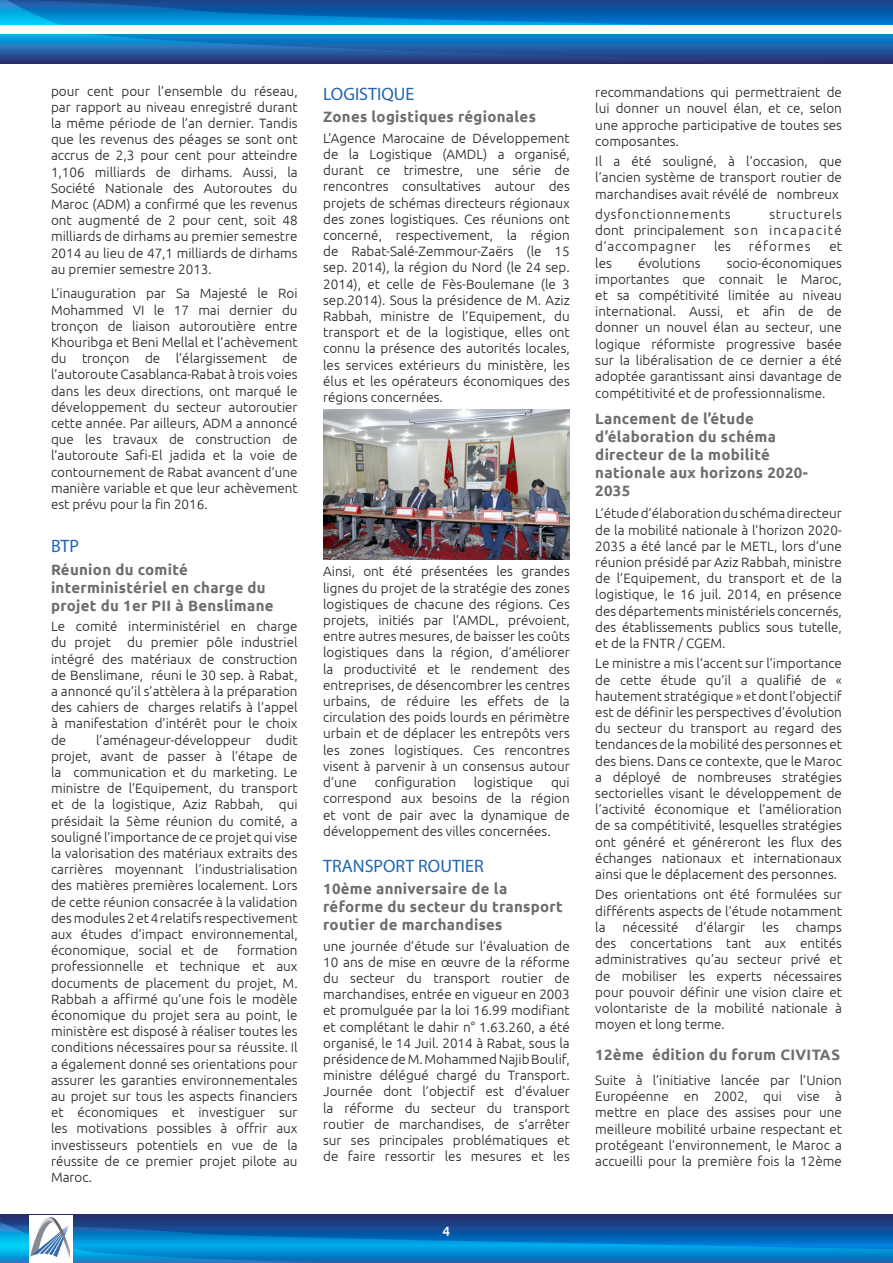
<style>
.page{position:relative;width:893px;height:1263px;background:#fff}
.page>*{position:absolute;margin:0;border:0;box-sizing:border-box;transform-origin:0 0}
.t1{font:18px "Myriad Pro";color:#2066b2}
.t2{font:700 15px/18px "Ubuntu";letter-spacing:.02em;color:#6c6d70}
.t3{font:300 13.5px/16.2px "Ubuntu";color:#231f20;text-align:justify}
.t4{font:300 13.5px "Ubuntu";letter-spacing:.05em;color:#231f20}
.t5{font:300 13.5px "Ubuntu";letter-spacing:.07em;color:#231f20}
.t6{font:500 13.5px "Ubuntu";color:#fff}
</style>
<div class="page">
<svg style="left:0;top:34px;width:893px;height:30px;background:#1a5fa4"></svg>
<svg style="left:0;top:0;width:893px;height:25px;background:#086ab4"></svg>
<svg style="left:0;top:1215px;width:893px;height:48px;background:#0c6ab1"></svg>
<div style="left:29px;top:1215px;width:44px;height:48px;background:#fff"></div>
<img style="left:30px;top:1217px;width:40px;height:39px">
<img style="left:323px;top:409px;width:247px;height:150px">
<p class="t3" style="left:51px;top:82px;width:248px">pour cent pour l’ensemble du réseau, par rapport au niveau enregistré durant la même période de l’an dernier. Tandis que les revenus des péages se sont ont accrus de 2,3 pour cent pour atteindre 1,106 milliards de dirhams. Aussi, la Société Nationale des Autoroutes du Maroc (ADM) a confirmé que les revenus ont augmenté de 2 pour cent, soit 48 milliards de dirhams au premier semestre 2014 au lieu de 47,1 milliards de dirhams au premier semestre 2013.</p>
<p class="t3" style="left:51px;top:285px;width:248px">L’inauguration par Sa Majesté le Roi Mohammed VI le 17 mai dernier du tronçon de liaison autoroutière entre Khouribga et Beni Mellal et l’achèvement du tronçon de l’élargissement de l’autoroute Casablanca-Rabat à trois voies dans les deux directions, ont marqué le développement du secteur autoroutier cette année. Par ailleurs, ADM a annoncé que les travaux de construction de l’autoroute Safi-El jadida et la voie de contournement de Rabat avancent d’une manière variable et que leur achèvement est prévu pour la fin 2016.</p>
<p class="t1" style="left:51px;top:535px;width:30px">BTP</p>
<p class="t2" style="left:51px;top:560px;width:224px">Réunion du comité interministériel en charge du projet du 1er PII à Benslimane</p>
<p class="t3" style="left:51px;top:618px;width:248px">Le comité interministériel en charge du projet du premier pôle industriel intégré des matériaux de construction de Benslimane, réuni le 30 sep. à Rabat, a annoncé qu’il s’attèlera à la préparation des cahiers de charges relatifs à l’appel à manifestation d’intérêt pour le choix de</p>
<p class="t3" style="left:51px;top:731px;width:248px;text-indent:45px">l’aménageur-développeur dudit projet, avant de passer à l’étape de la communication et du marketing. Le ministre de l’Equipement, du transport et de la logistique, Aziz Rabbah, qui présidait la 5ème réunion du comité, a souligné l’importance de ce projet qui vise la valorisation des matériaux extraits des carrières moyennant l’industrialisation des matières premières localement. Lors de cette réunion consacrée à la validation des modules 2 et 4 relatifs respectivement aux études d’impact environnemental, économique, social et de</p>
<p class="t3" style="left:51px;top:942px;width:248px;text-indent:186px">formation professionnelle et technique et aux documents de placement du projet, M.<br>Rabbah a affirmé qu’une fois le modèle économique du projet sera au point, le ministère est disposé à réaliser toutes les conditions nécessaires pour sa réussite. Il a également donné ses orientations pour assurer les garanties environnementales au projet sur tous les aspects financiers et économiques et investiguer sur les motivations possibles à offrir aux investisseurs potentiels en vue de la réussite de ce premier projet pilote au Maroc.</p>
<p class="t1" style="left:323px;top:83px;width:93px">LOGISTIQUE</p>
<p class="t2" style="left:323px;top:108px;width:214px">Zones logistiques régionales</p>
<p class="t3" style="left:323px;top:130px;width:248px">L’Agence Marocaine de Développement de la Logistique (AMDL) a organisé, durant ce trimestre, une série de rencontres consultatives autour des projets de schémas directeurs régionaux des zones logistiques. Ces réunions ont concerné, respectivement, la région de Rabat-Salé-Zemmour-Zaërs (le 15 sep. 2014), la région du Nord (le 24 sep.<br>2014), et celle de Fès-Boulemane (le 3 sep.2014). Sous la présidence de M. Aziz Rabbah, ministre de l’Equipement, du transport et de la logistique, elles ont connu la présence des autorités locales, les services extérieurs du ministère, les élus et les opérateurs économiques des régions concernées.</p>
<p class="t3" style="left:323px;top:563px;width:248px">Ainsi, ont été présentées les grandes lignes du projet de la stratégie des zones logistiques de chacune des régions. Ces projets, initiés par l’AMDL, prévoient, entre autres mesures, de baisser les coûts logistiques dans la région, d’améliorer la productivité et le rendement des entreprises, de désencombrer les centres urbains, de réduire les effets de la circulation des poids lourds en périmètre urbain et de déplacer les entrepôts vers les zones logistiques. Ces rencontres visent à parvenir à un consensus autour d’une</p>
<p class="t3" style="left:375px;top:774px;width:83px">configuration</p>
<p class="t3" style="left:474px;top:774px;width:61px">logistique</p>
<p class="t3" style="left:323px;top:774px;width:248px;text-indent:228px">qui correspond aux besoins de la région et vont de pair avec la dynamique de développement des villes concernées.</p>
<p class="t1" style="left:323px;top:855px;width:162px">TRANSPORT ROUTIER</p>
<p class="t2" style="left:323px;top:879px;width:241px">10ème anniversaire de la réforme du secteur du transport routier de marchandises</p>
<p class="t3" style="left:323px;top:937px;width:248px">une journée d’étude sur l’évaluation de 10 ans de mise en œuvre de la réforme du secteur du transport routier de marchandises, entrée en vigueur en 2003 et promulguée par la loi 16.99 modifiant et complétant le dahir n° 1.63.260, a été organisé, le 14 Juil. 2014 à Rabat, sous la présidence de M. Mohammed Najib Boulif, ministre délégué chargé du Transport.<br>Journée dont l’objectif est d’évaluer la réforme du secteur du transport routier de marchandises, de s’arrêter sur ses principales problématiques et de faire ressortir les mesures et les</p>
<p class="t6" style="left:443px;top:1223px;width:9px">4</p>
<p class="t3" style="left:595px;top:84px;width:248px">recommandations qui permettraient de lui donner un nouvel élan, et ce, selon une approche participative de toutes ses composantes.</p>
<p class="t3" style="left:595px;top:153px;width:248px">Il a été souligné, à l’occasion, que l’ancien système de transport routier de marchandises avait révélé de nombreux</p>
<p class="t4" style="left:595px;top:206px;width:137px">dysfonctionnements</p>
<p class="t3" style="left:595px;top:206px;width:248px;text-indent:174px">structurels dont principalement son incapacité d’accompagner</p>
<p class="t3" style="left:714px;top:238px;width:18px">les</p>
<p class="t5" style="left:749px;top:238px;width:63px">réformes</p>
<p class="t3" style="left:829px;top:238px;width:14px">et</p>
<p class="t3" style="left:595px;top:254px;width:18px">les</p>
<p class="t3" style="left:638px;top:254px;width:64px">évolutions</p>
<p class="t3" style="left:595px;top:254px;width:248px;text-indent:131px">socio-économiques importantes que connait le Maroc, et sa compétitivité limitée au niveau international. Aussi, et afin de de donner un nouvel élan au secteur, une logique réformiste progressive basée sur la libéralisation de ce dernier a été adoptée garantissant ainsi davantage de compétitivité et de professionnalisme.</p>
<p class="t2" style="left:595px;top:409px;width:214px">Lancement de l’étude d’élaboration du schéma directeur de la mobilité nationale aux horizons 2020-<br>2035</p>
<p class="t3" style="left:595px;top:505px;width:248px">L’étude d’élaboration du schéma directeur de la mobilité nationale à l’horizon 2020- 2035 a été lancé par le METL, lors d’une réunion présidé par Aziz Rabbah, ministre de l’Equipement, du transport et de la logistique, le 16 juil. 2014, en présence des départements ministériels concernés, des établissements publics sous tutelle, et de la FNTR / CGEM.</p>
<p class="t3" style="left:595px;top:655px;width:248px">Le ministre a mis l’accent sur l’importance de cette étude qu’il a qualifié de « hautement stratégique » et dont l’objectif est de définir les perspectives d’évolution du secteur du transport au regard des tendances de la mobilité des personnes et des biens. Dans ce contexte, que le Maroc a déployé de nombreuses stratégies sectorielles visant le développement de l’activité économique et l’amélioration de sa compétitivité, lesquelles stratégies ont généré et généreront les flux des échanges nationaux et internationaux ainsi que le déplacement des personnes.</p>
<p class="t3" style="left:595px;top:886px;width:248px">Des orientations ont été formulées sur différents aspects de l’étude notamment la</p>
<p class="t3" style="left:595px;top:919px;width:248px;text-indent:201px">champs des concertations tant aux entités administratives qu’au secteur privé et de mobiliser les experts nécessaires pour pouvoir définir une vision claire et volontariste de la mobilité nationale à moyen et long terme.</p>
<p class="t2" style="left:595px;top:1046px;width:246px">12ème édition du forum CIVITAS</p>
<p class="t3" style="left:595px;top:1072px;width:248px">Suite à l’initiative lancée par l’Union Européenne en 2002, qui vise à mettre en place des assises pour une meilleure mobilité urbaine respectant et protégeant l’environnement, le Maroc a accueilli pour la première fois la 12ème</p>
<p class="t3" style="left:623px;top:919px;width:58px">nécessité</p>
<p class="t3" style="left:696px;top:919px;width:51px">d’élargir</p>
<p class="t3" style="left:762px;top:919px;width:18px">les</p>
</div>
